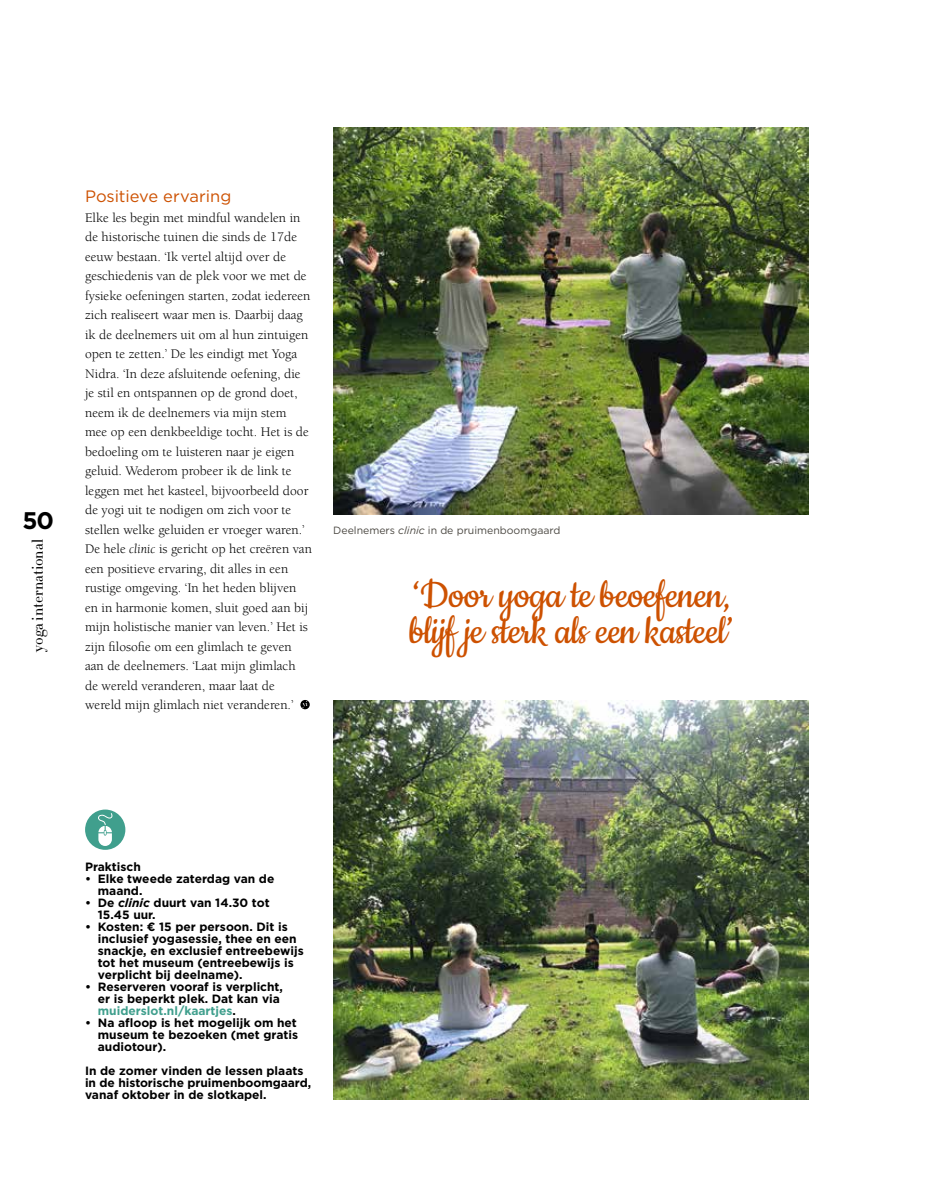
<style>
.page{position:relative;width:936px;height:1191px;background:#fff}
.page>*{position:absolute;margin:0;border:0;box-sizing:border-box;transform-origin:0 0}
.t1{font:45px/36px "Cookie";letter-spacing:-.015em;color:#cd5100}
.t2{font:700 24px "Gotham";color:#000}
.t3{font:16.5px "Gotham";letter-spacing:-.005em;color:#cd5100}
.t4{font:15px "Didot HTF L06 Light";color:#000}
.t5{font:13.5px/19.5px "Berkeley Std";color:#000}
.t6{font:700 12px/12px "Gotham";color:#000}
.t7{font:10.5px "Gotham";color:#4b4842}
.s1{font-style:italic}
.s2{color:#409f8d}
</style>
<div class="page">
<div style="left:85px;top:809px;width:40px;height:41px;background:#409f8d;border-radius:50%"></div>
<svg style="left:98px;top:813px;width:15px;height:33px"></svg>
<div style="left:300px;top:700px;width:10px;height:9px;border:2px solid #000;border-radius:50%"></div>
<svg style="left:302px;top:701px;width:5px;height:7px"></svg>
<img style="left:333px;top:128px;width:475px;height:386px">
<img style="left:333px;top:700px;width:475px;height:399px">
<h2 class="t2" style="left:23px;top:507px;width:33px">50</h2>
<p class="t4" style="left:28px;top:651px;width:114px;rotate:-90deg">yoga international</p>
<p class="t3" style="left:85px;top:187px;width:148px">Positieve ervaring</p>
<p class="t5" style="left:85px;top:208px;width:228px">Elke les begin met mindful wandelen in de historische tuinen die sinds de 17de eeuw bestaan. ‘Ik vertel altijd over de geschiedenis van de plek voor we met de fysieke oefeningen starten, zodat iedereen zich realiseert waar men is. Daarbij daag ik de deelnemers uit om al hun zintuigen open te zetten.’ De les eindigt met Yoga Nidra. ‘In deze afsluitende oefening, die je stil en ontspannen op de grond doet, neem ik de deelnemers via mijn stem mee op een denkbeeldige tocht. Het is de bedoeling om te luisteren naar je eigen geluid. Wederom probeer ik de link te leggen met het kasteel, bijvoorbeeld door de yogi uit te nodigen om zich voor te stellen welke geluiden er vroeger waren.’ De hele <span class="s1">clinic</span> is gericht op het creëren van een positieve ervaring, dit alles in een rustige omgeving. ‘In het heden blijven en in harmonie komen, sluit goed aan bij mijn holistische manier van leven.’ Het is zijn filosofie om een glimlach te geven aan de deelnemers. ‘Laat mijn glimlach de wereld veranderen, maar laat de wereld mijn glimlach niet veranderen.’</p>
<p class="t7" style="left:333px;top:524px;width:229px">Deelnemers <span class="s1">clinic</span> in de pruimenboomgaard</p>
<h1 class="t1" style="left:409px;top:579px;width:324px">‘Door yoga te beoefenen, blijf je sterk als een kasteel’</h1>
<p class="t6" style="left:85px;top:860px;width:57px">Praktisch</p>
<p class="t6" style="left:98px;top:872px;width:178px;text-indent:-13px">• Elke tweede zaterdag van de maand.</p>
<p class="t6" style="left:98px;top:896px;width:173px;text-indent:-13px">• De <span class="s1">clinic</span> duurt van 14.30 tot<br>15.45 uur.</p>
<p class="t6" style="left:98px;top:920px;width:207px;text-indent:-13px">• Kosten: ¤ 15 per persoon. Dit is inclusief yogasessie, thee en een snackje, en exclusief entreebewijs tot het museum (entreebewijs is verplicht bij deelname).</p>
<p class="t6" style="left:98px;top:980px;width:187px;text-indent:-13px">• Reserveren vooraf is verplicht, er is beperkt plek. Dat kan via <span class="s2">muiderslot.nl/kaartjes</span>.</p>
<p class="t6" style="left:98px;top:1016px;width:202px;text-align:justify;text-indent:-13px">• Na afloop is het mogelijk om het museum te bezoeken (met gratis audiotour).</p>
<p class="t6" style="left:85px;top:1064px;width:228px">In de zomer vinden de lessen plaats in de historische pruimenboomgaard, vanaf oktober in de slotkapel.</p>
</div>
